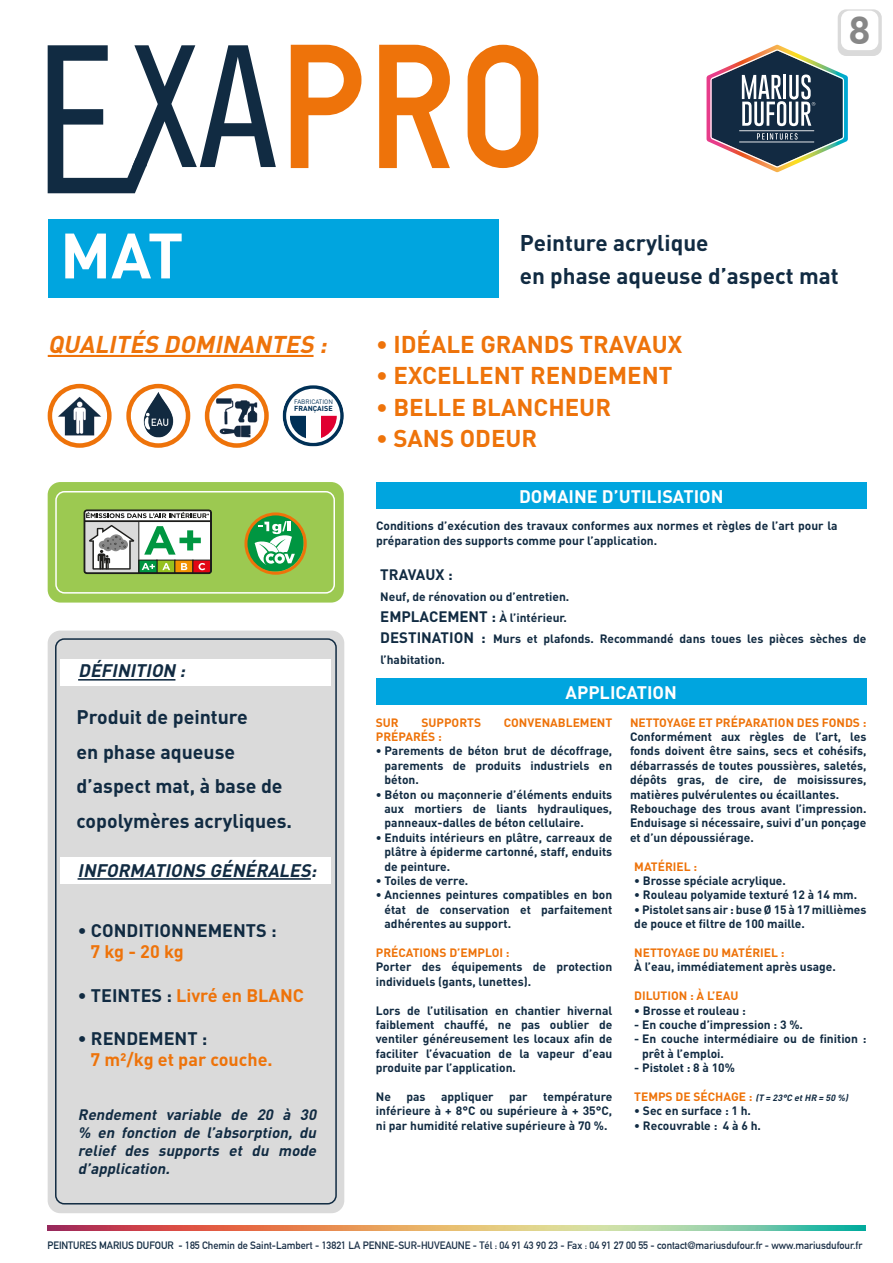
<style>
.page{position:relative;width:893px;height:1263px;background:#fff}
.page>*{position:absolute;margin:0;border:0;box-sizing:border-box;transform-origin:0 0}
.t1{font:700 63px "DIN";color:#fff}
.t2{font:800 36px "Futura";color:#878787}
.t3{font:700 24px "DIN";color:#ee730a}
.t4{font:italic 700 24px "DIN";color:#ee730a}
.t5{font:700 22.5px/32.4px "DIN";color:#112b42}
.t6{font:700 19.5px/34.5px "DIN";color:#112b42}
.t7{font:700 18px "DIN";color:#ee730a}
.t8{font:italic 700 18px "DIN";color:#112b42}
.t9{font:700 18px "DIN";color:#fff}
.t10{font:700 18px "DIN";color:#112b42}
.t11{font:italic 700 15px/18px "DIN";color:#112b42;text-align:justify}
.t12{font:700 15px "DIN";color:#112b42}
.t13{font:700 12px/14.4px "DIN";color:#112b42}
.t14{font:700 12px "DIN";color:#ee730a}
.t15{font:700 10.5px "DIN Alternate";letter-spacing:-.005em;color:#1b3047}
.t16{font:italic 700 9px "DIN";color:#112b42}
.t17{font:700 7.2px "DIN";color:#003056}
.t18{font:6.3px "DIN";color:#003056}
.s1{color:#112b42}
.s2{font-size:15px}
.s3{font-style:normal;font-size:12px;color:#ee730a}
</style>
<div class="page">
<div style="left:48px;top:630px;width:296px;height:583px;background:#dadada;border-radius:13px"></div>
<div style="left:55px;top:638px;width:282px;height:566px;border:2px solid #112b42;border-radius:9px"></div>
<svg style="left:48px;top:45px;width:228px;height:148px"></svg>
<svg style="left:291px;top:45px;width:247px;height:123px"></svg>
<div style="left:376px;top:679px;width:490px;height:26px;background:#00a5df"></div>
<div style="left:376px;top:482px;width:490px;height:26px;background:#00a5df"></div>
<div style="left:48px;top:219px;width:450px;height:79px;background:#00a5df"></div>
<div style="left:61px;top:659px;width:270px;height:26px;background:#fff"></div>
<hr style="left:78px;top:679px;width:97px;height:2px;background:#112b42">
<hr style="left:48px;top:355px;width:266px;height:2px;background:#ee730a">
<div style="left:61px;top:858px;width:270px;height:26px;background:#fff"></div>
<hr style="left:78px;top:878px;width:233px;height:2px;background:#112b42">
<svg style="left:706px;top:45px;width:142px;height:127px"></svg>
<div style="left:838px;top:9px;width:44px;height:47px;background:#dadada;border-radius:9px"></div>
<div style="left:841px;top:11px;width:37px;height:39px;background:#fff;border-radius:9px"></div>
<div style="left:48px;top:482px;width:296px;height:121px;background:#9cc951;border-radius:13px"></div>
<div style="left:55px;top:491px;width:280px;height:103px;border:2px solid #fff;border-radius:9px"></div>
<svg style="left:84px;top:510px;width:128px;height:64px;background:#abb3a5"></svg>
<svg style="left:248px;top:516px;width:55px;height:55px;background:#69b36f"></svg>
<div style="left:244px;top:512px;width:63px;height:63px;border:3px solid #ee730a;border-radius:50%"></div>
<svg style="left:283px;top:385px;width:61px;height:61px"></svg>
<svg style="left:321px;top:416px;width:16px;height:23px"></svg>
<div style="left:305px;top:416px;width:16px;height:23px;background:#fff"></div>
<svg style="left:290px;top:416px;width:15px;height:23px"></svg>
<img style="left:51px;top:387px;width:57px;height:57px;border-radius:29px">
<div style="left:48px;top:384px;width:64px;height:64px;border:4px solid #ee730a;border-radius:50%"></div>
<div style="left:129px;top:386px;width:59px;height:59px;background:#ee730a;border-radius:50%"></div>
<img style="left:130px;top:387px;width:57px;height:57px;border-radius:29px">
<div style="left:126px;top:384px;width:64px;height:64px;border:4px solid #ee730a;border-radius:50%"></div>
<svg style="left:208px;top:387px;width:57px;height:57px"></svg>
<img style="left:215px;top:395px;width:44px;height:44px">
<div style="left:205px;top:384px;width:64px;height:64px;border:4px solid #ee730a;border-radius:50%"></div>
<img style="left:48px;top:1225px;width:817px;height:5px">
<h2 class="t2" style="left:849px;top:6px;width:22px">8</h2>
<h1 class="t1" style="left:60px;top:214px;width:125px">MAT</h1>
<h3 class="t4" style="left:48px;top:328px;width:286px">QUALITÉS DOMINANTES :</h3>
<h3 class="t8" style="left:78px;top:659px;width:113px">DÉFINITION :</h3>
<p class="t18" style="left:294px;top:398px;width:40px">FABRICATION</p>
<p class="t17" style="left:294px;top:403px;width:40px">FRANÇAISE</p>
<h3 class="t6" style="left:77px;top:699px;width:217px">Produit de peinture<br>en phase aqueuse d’aspect mat, à base de copolymères acryliques.</h3>
<h3 class="t8" style="left:78px;top:858px;width:245px">INFORMATIONS GÉNÉRALES:</h3>
<h3 class="t10" style="left:78px;top:918px;width:200px">• CONDITIONNEMENTS :</h3>
<h3 class="t7" style="left:90px;top:940px;width:95px">7 kg - 20 kg</h3>
<h3 class="t7" style="left:78px;top:983px;width:228px"><span class="s1">• TEINTES :</span> Livré en BLANC</h3>
<h3 class="t10" style="left:78px;top:1026px;width:131px">• RENDEMENT :</h3>
<h3 class="t7" style="left:90px;top:1048px;width:184px">7 m²/kg et par couche.</h3>
<p class="t11" style="left:78px;top:1105px;width:243px">Rendement variable de 20 à 30 % en fonction de l’absorption, du relief des supports et du mode d’application.</p>
<h3 class="t5" style="left:520px;top:226px;width:320px">Peinture acrylique<br>en phase aqueuse d’aspect mat</h3>
<h3 class="t3" style="left:376px;top:328px;width:308px">• IDÉALE GRANDS TRAVAUX</h3>
<h3 class="t3" style="left:376px;top:360px;width:298px">• EXCELLENT RENDEMENT</h3>
<h3 class="t3" style="left:376px;top:391px;width:236px">• BELLE BLANCHEUR</h3>
<h3 class="t3" style="left:376px;top:423px;width:163px">• SANS ODEUR</h3>
<h3 class="t9" style="left:519px;top:484px;width:206px">DOMAINE D’UTILISATION</h3>
<p class="t13" style="left:376px;top:518px;width:463px">Conditions d’exécution des travaux conformes aux normes et règles de l’art pour la préparation des supports comme pour l’application.</p>
<p class="t12" style="left:380px;top:564px;width:74px">TRAVAUX :</p>
<p class="t13" style="left:380px;top:585px;width:488px;line-height:21px">Neuf, de rénovation ou d’entretien.<br><span class="s2">EMPLACEMENT :</span> À l’intérieur.<br><span class="s2">DESTINATION :</span> Murs et plafonds. Recommandé dans toues les pièces sèches de l’habitation.</p>
<h3 class="t9" style="left:566px;top:681px;width:113px">APPLICATION</h3>
<p class="t14" style="left:376px;top:714px;width:24px">SUR</p>
<p class="t14" style="left:421px;top:714px;width:61px">SUPPORTS</p>
<p class="t14" style="left:504px;top:714px;width:110px">CONVENABLEMENT</p>
<p class="t14" style="left:376px;top:729px;width:67px">PRÉPARÉS :</p>
<p class="t13" style="left:385px;top:743px;width:229px;text-align:justify;text-indent:-9px">• Parements de béton brut de décoffrage, parements de produits industriels en béton.</p>
<p class="t13" style="left:385px;top:786px;width:229px;text-align:justify;text-indent:-9px">• Béton ou maçonnerie d’éléments enduits aux mortiers de liants hydrauliques, panneaux-dalles de béton cellulaire.</p>
<p class="t13" style="left:385px;top:830px;width:229px;text-align:justify;text-indent:-9px">• Enduits intérieurs en plâtre, carreaux de plâtre à épiderme cartonné, staff, enduits de peinture.</p>
<p class="t13" style="left:376px;top:873px;width:94px">• Toiles de verre.</p>
<p class="t13" style="left:385px;top:887px;width:229px;text-align:justify;text-indent:-9px">• Anciennes peintures compatibles en bon état de conservation et parfaitement adhérentes au support.</p>
<p class="t14" style="left:376px;top:945px;width:135px">PRÉCATIONS D’EMPLOI :</p>
<p class="t13" style="left:376px;top:959px;width:238px">Porter des équipements de protection individuels (gants, lunettes).</p>
<p class="t13" style="left:376px;top:1002px;width:238px;text-align:justify">Lors de l’utilisation en chantier hivernal faiblement chauffé, ne pas oublier de ventiler généreusement les locaux afin de faciliter l’évacuation de la vapeur d’eau produite par l’application.</p>
<p class="t13" style="left:376px;top:1089px;width:17px">Ne</p>
<p class="t13" style="left:406px;top:1089px;width:21px">pas</p>
<p class="t13" style="left:441px;top:1089px;width:54px">appliquer</p>
<p class="t13" style="left:509px;top:1089px;width:20px">par</p>
<p class="t13" style="left:376px;top:1089px;width:238px;text-align:justify;text-indent:167px">température inférieure à + 8°C ou supérieure à + 35°C, ni par humidité relative supérieure à 70 %.</p>
<p class="t14" style="left:630px;top:714px;width:238px">NETTOYAGE ET PRÉPARATION DES FONDS :</p>
<p class="t13" style="left:630px;top:729px;width:238px">Conformément aux règles de l’art, les fonds doivent être sains, secs et cohésifs, débarrassés de toutes poussières, saletés, dépôts gras, de cire, de moisissures, matières pulvérulentes ou écaillantes.<br>Rebouchage des trous avant l’impression.<br>Enduisage si nécessaire, suivi d’un ponçage et d’un dépoussiérage.</p>
<p class="t14" style="left:634px;top:858px;width:64px">MATÉRIEL :</p>
<p class="t13" style="left:634px;top:873px;width:153px">• Brosse spéciale acrylique.</p>
<p class="t13" style="left:634px;top:887px;width:224px">• Rouleau polyamide texturé 12 à 14 mm.</p>
<p class="t13" style="left:634px;top:902px;width:234px">• Pistolet sans air : buse Ø 15 à 17 millièmes de pouce et filtre de 100 maille.</p>
<p class="t14" style="left:634px;top:945px;width:152px">NETTOYAGE DU MATÉRIEL :</p>
<p class="t13" style="left:634px;top:959px;width:203px">À l’eau, immédiatement après usage.</p>
<p class="t14" style="left:634px;top:988px;width:106px">DILUTION : À L’EAU</p>
<p class="t13" style="left:634px;top:1002px;width:113px">• Brosse et rouleau :</p>
<p class="t13" style="left:634px;top:1017px;width:170px">- En couche d’impression : 3 %.</p>
<p class="t13" style="left:642px;top:1031px;width:226px;text-indent:-8px">- En couche intermédiaire ou de finition : prêt à l’emploi.</p>
<p class="t13" style="left:634px;top:1060px;width:102px">- Pistolet : 8 à 10%</p>
<p class="t16" style="left:634px;top:1092px;width:218px"><span class="s3">TEMPS DE SÉCHAGE :</span> (T = 23°C etHR = 50 %)</p>
<p class="t13" style="left:634px;top:1103px;width:118px">• Sec en surface : 1 h.</p>
<p class="t13" style="left:634px;top:1118px;width:128px">• Recouvrable : 4 à 6 h.</p>
<p class="t15" style="left:48px;top:1237px;width:816px"><span class="s1">PEINTURES MARIUS DUFOUR -</span> 185 Chemin de Saint-Lambert - 13821 LA PENNE-SUR-HUVEAUNE - Tél : 04 91 43 90 23 - Fax : 04 91 27 00 55 - contact@mariusdufour.fr - www.mariusdufour.fr</p>
</div>
